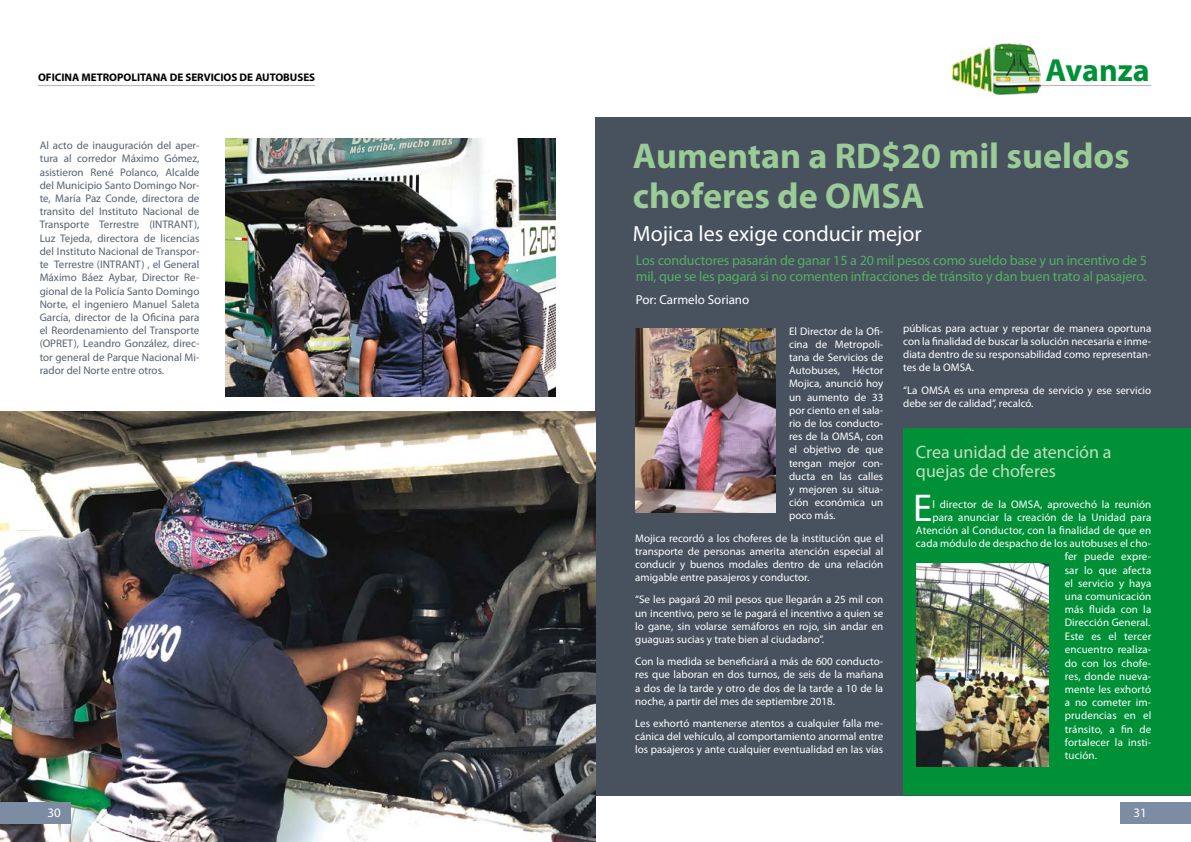
<style>
.page{position:relative;width:1191px;height:842px;background:#fff}
.page>*{position:absolute;margin:0;border:0;box-sizing:border-box;transform-origin:0 0}
.t1{font:38.9px "Myriad Pro";color:#fff}
.t2{font:700 36px/40px "Myriad Pro";color:#9bcb96}
.t3{font:700 32px "Myriad Pro";color:#009037}
.t4{font:22px "Myriad Pro";color:#fff}
.t5{font:18px/19px "Myriad Pro";color:#c2debe}
.t6{font:14px/16.8px "Myriad Pro";letter-spacing:-.01em;color:#55af62}
.t7{font:13px "Myriad Pro";color:#fff}
.t8{font:11px/13.2px "Myriad Pro";color:#fff;text-align:justify}
.t9{font:11px/13.2px "Myriad Pro";color:#55616f;text-align:justify}
.t10{font:700 11px "Myriad Pro";color:#000}
</style>
<div class="page">
<div style="left:595px;top:117px;width:596px;height:678px;background:#47525e"></div>
<div style="left:903px;top:428px;width:288px;height:367px;background:#009037"></div>
<img style="left:225px;top:138px;width:331px;height:259px">
<img style="left:916px;top:564px;width:132px;height:202px">
<img style="left:635px;top:328px;width:140px;height:184px">
<img style="left:0;top:411px;width:595px;height:431px">
<div style="left:1120px;top:802px;width:71px;height:21px;background:#7c8da3"></div>
<hr style="left:1038px;top:85px;width:113px;height:1px;background:#000">
<img style="left:952px;top:44px;width:88px;height:51px">
<hr style="left:38px;top:85px;width:277px;height:1px;background:#000">
<div style="left:0;top:802px;width:71px;height:21px;background:#7c8da3"></div>
<p class="t10" style="left:38px;top:70px;width:279px">OFICINA METROPOLITANA DE SERVICIOS DE AUTOBUSES</p>
<h3 class="t3" style="left:1045px;top:49px;width:106px">Avanza</h3>
<p class="t9" style="left:40px;top:139px;width:161px">Al acto de inauguración del aper&shy;tura al corredor Máximo Gómez, asistieron René Polanco, Alcalde del Municipio Santo Domingo Nor&shy;te, María Paz Conde, directora de transito del Instituto Nacional de Transporte Terrestre (INTRANT), Luz Tejeda, directora de licencias del Instituto Nacional de Transpor&shy;te Terrestre (INTRANT) , el General Máximo Báez Aybar, Director Re&shy;gional de la Policía Santo Domingo Norte, el ingeniero Manuel Saleta García, director de la Oficina para el Reordenamiento del Transporte (OPRET), Leandro González, direc&shy;tor general de Parque Nacional Mi&shy;rador del Norte entre otros.</p>
<h2 class="t2" style="left:633px;top:135px;width:498px">Aumentan a RD$20 mil sueldos choferes de OMSA</h2>
<h3 class="t4" style="left:633px;top:220px;width:290px">Mojica les exige conducir mejor</h3>
<p class="t6" style="left:636px;top:251px;width:513px">Los conductores pasarán de ganar 15 a 20 mil pesos como sueldo base y un incentivo de 5 mil, que se les pagará si no comenten infracciones de tránsito y dan buen trato al pasajero.</p>
<p class="t7" style="left:636px;top:292px;width:115px">Por: Carmelo Soriano</p>
<p class="t8" style="left:903px;top:321px;width:250px">públicas para actuar y reportar de manera oportuna con la finalidad de buscar la solución necesaria e inme&shy;diata dentro de su responsabilidad como representan&shy;tes de la OMSA.</p>
<p class="t8" style="left:903px;top:383px;width:250px">“La OMSA es una empresa de servicio y ese servicio debe ser de calidad”, recalcó.</p>
<p class="t8" style="left:789px;top:324px;width:96px">El Director de la Ofi&shy;cina de Metropoli&shy;tana de Servicios de Autobuses, Héctor Mojica, anunció hoy un aumento de 33 por ciento en el sala&shy;rio de los conducto&shy;res de la OMSA, con el objetivo de que tengan mejor con&shy;ducta en las calles y mejoren su situa&shy;ción económica un poco más.</p>
<p class="t8" style="left:635px;top:531px;width:250px">Mojica recordó a los choferes de la institución que el transporte de personas amerita atención especial al conducir y buenos modales dentro de una relación amigable entre pasajeros y conductor.</p>
<p class="t8" style="left:635px;top:593px;width:250px">“Se les pagará 20 mil pesos que llegarán a 25 mil con un incentivo, pero se le pagará el incentivo a quien se lo gane, sin volarse semáforos en rojo, sin andar en guaguas sucias y trate bien al ciudadano”.</p>
<p class="t8" style="left:635px;top:655px;width:250px">Con la medida se beneficiará a más de 600 conducto&shy;res que laboran en dos turnos, de seis de la mañana a dos de la tarde y otro de dos de la tarde a 10 de la noche, a partir del mes de septiembre 2018.</p>
<p class="t8" style="left:635px;top:716px;width:250px">Les exhortó mantenerse atentos a cualquier falla me&shy;cánica del vehículo, al comportamiento anormal entre los pasajeros y ante cualquier eventualidad en las vías</p>
<h3 class="t5" style="left:916px;top:442px;width:197px">Crea unidad de atención a quejas de choferes</h3>
<h1 class="t1" style="left:913px;top:484px;width:21px">E</h1>
<p class="t8" style="left:932px;top:497px;width:220px">l director de la OMSA, aprovechó la reunión</p>
<p class="t8" style="left:932px;top:510px;width:220px">para anunciar la creación de la Unidad para</p>
<p class="t8" style="left:916px;top:524px;width:237px">Atención al Conductor, con la finalidad de que en</p>
<p class="t8" style="left:916px;top:537px;width:237px">cada módulo de despacho de los autobuses el cho-</p>
<p class="t8" style="left:1064px;top:550px;width:88px">fer puede expre-</p>
<p class="t8" style="left:1064px;top:563px;width:88px">sar lo que afecta</p>
<p class="t8" style="left:1064px;top:576px;width:88px">el servicio y haya</p>
<p class="t8" style="left:1064px;top:590px;width:88px">una comunicación</p>
<p class="t8" style="left:1064px;top:603px;width:88px">más fluida con la</p>
<p class="t8" style="left:1064px;top:616px;width:87px">Dirección General.</p>
<p class="t8" style="left:1064px;top:630px;width:88px">Este es el tercer</p>
<p class="t8" style="left:1064px;top:643px;width:88px">encuentro realiza-</p>
<p class="t8" style="left:1064px;top:656px;width:88px">do con los chofe-</p>
<p class="t8" style="left:1064px;top:669px;width:88px">res, donde nueva-</p>
<p class="t8" style="left:1064px;top:683px;width:88px">mente les exhortó</p>
<p class="t8" style="left:1064px;top:696px;width:88px">a no cometer im-</p>
<p class="t8" style="left:1064px;top:709px;width:88px">prudencias en el</p>
<p class="t8" style="left:1064px;top:722px;width:88px">tránsito, a fin de</p>
<p class="t8" style="left:1064px;top:735px;width:88px">fortalecer la insti-</p>
<p class="t8" style="left:1064px;top:749px;width:34px">tución.</p>
<p class="t7" style="left:47px;top:804px;width:15px">30</p>
<p class="t7" style="left:1133px;top:804px;width:15px">31</p>
</div>
